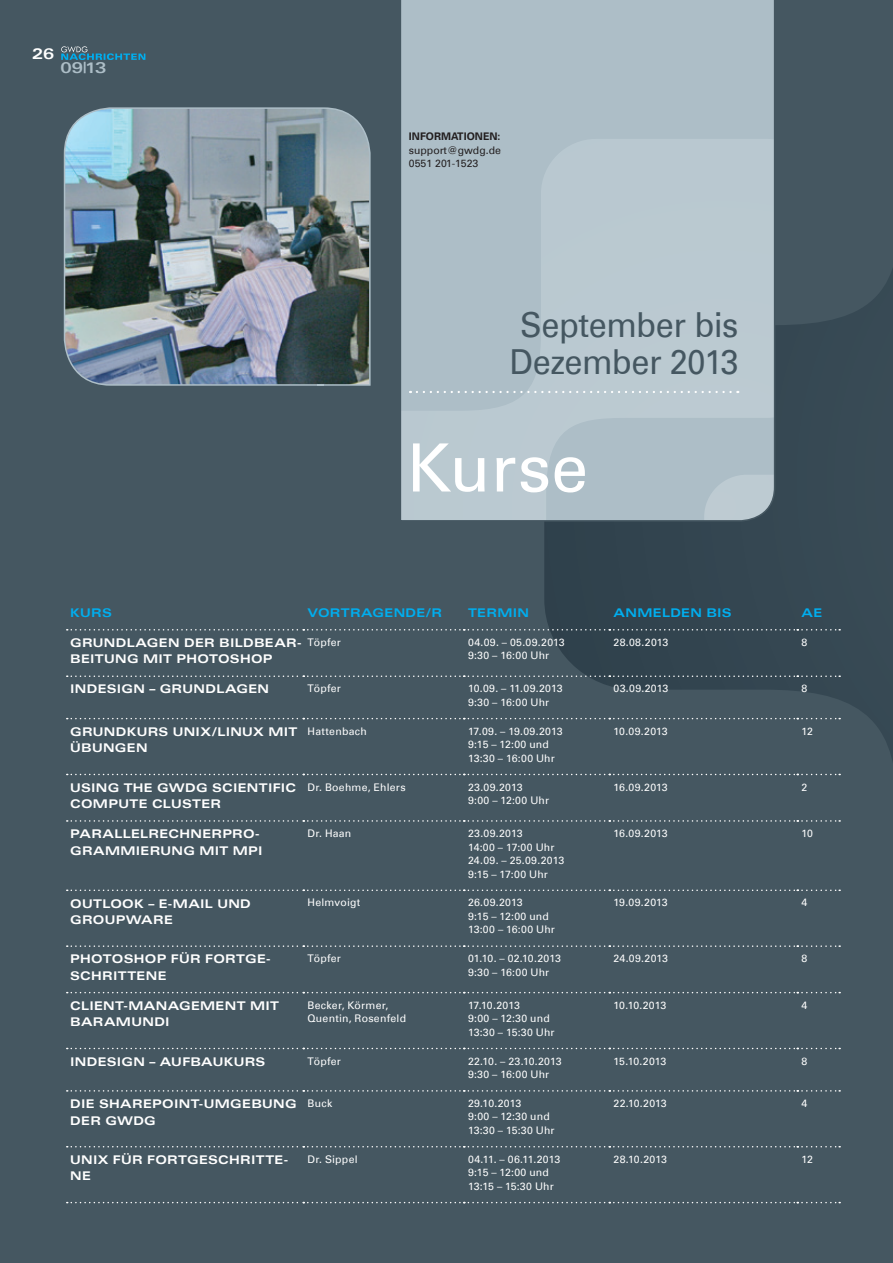
<style>
.page{position:relative;width:893px;height:1263px;background:#455761}
.page>*{position:absolute;margin:0;border:0;box-sizing:border-box;transform-origin:0 0}
.t1{font:66.6px "Univers Com 55 Roman";color:#fff}
.t2{font:34.5px/37.5px "Univers Com 55 Roman";letter-spacing:-.015em;color:#455761;text-align:center;scale:.94 1}
.t3{font:15.3px "Univers Com 63 Bold Ext";color:#adbec7}
.t4{font:15px "Univers Com 63 Bold Ext";color:#fff}
.t5{font:12px/16.5px "Univers Com 63 Bold Ext";letter-spacing:.025em;color:#fff}
.t6{font:12px "Univers Com 63 Bold Ext";letter-spacing:.03em;color:#00aeef}
.t7{font:10.5px/13.5px "Univers Com 55 Roman";letter-spacing:.02em;color:#fff}
.t8{font:10.5px/13.5px "Univers Com 55 Roman";color:#231f20}
.t9{font:700 10.5px "Univers Com 65";color:#231f20}
</style>
<div class="page">
<svg style="left:544px;top:269px;width:349px;height:781px"></svg>
<svg style="left:61px;top:46px;width:84px;height:14px"></svg>
<img style="left:63px;top:107px;width:308px;height:279px">
<svg style="left:401px;top:0;width:375px;height:522px;background:#b1c1ca"></svg>
<svg style="left:417px;top:391px;width:321px;height:2px"></svg>
<svg style="left:67px;top:629px;width:773px;height:1px"></svg>
<svg style="left:67px;top:675px;width:773px;height:2px"></svg>
<svg style="left:67px;top:718px;width:773px;height:1px"></svg>
<svg style="left:67px;top:774px;width:773px;height:1px"></svg>
<svg style="left:67px;top:820px;width:773px;height:2px"></svg>
<svg style="left:67px;top:889px;width:773px;height:2px"></svg>
<svg style="left:67px;top:945px;width:773px;height:2px"></svg>
<svg style="left:67px;top:992px;width:773px;height:1px"></svg>
<svg style="left:67px;top:1048px;width:773px;height:1px"></svg>
<svg style="left:67px;top:1090px;width:773px;height:1px"></svg>
<svg style="left:67px;top:1146px;width:773px;height:1px"></svg>
<svg style="left:67px;top:1202px;width:773px;height:1px"></svg>
<h3 class="t4" style="left:32px;top:45px;width:23px">26</h3>
<h3 class="t3" style="left:60px;top:59px;width:47px">09|13</h3>
<p class="t9" style="left:409px;top:130px;width:33px">INFORMATI</p>
<p class="t9" style="left:467px;top:130px;width:17px">ONEN</p>
<p class="t9" style="left:497px;top:130px;width:4px">:</p>
<p class="t8" style="left:409px;top:143px;width:94px">support@gwdg.de<br>0551 201-1523</p>
<h2 class="t2" style="left:510px;top:306px;width:245px">September bis<br>Dezember 2013</h2>
<h1 class="t1" style="left:407px;top:428px;width:183px">Kurse</h1>
<p class="t6" style="left:70px;top:606px;width:11px">KUR</p>
<p class="t6" style="left:102px;top:606px;width:11px">S</p>
<p class="t6" style="left:308px;top:606px;width:88px">VORTRAGENDE</p>
<p class="t6" style="left:426px;top:606px;width:16px">/R</p>
<p class="t6" style="left:468px;top:606px;width:41px">TERMIN</p>
<p class="t6" style="left:614px;top:606px;width:25px">ANME</p>
<p class="t6" style="left:662px;top:606px;width:71px">LDEN BIS</p>
<p class="t6" style="left:801px;top:606px;width:22px">AE</p>
<p class="t5" style="left:70px;top:634px;width:99px">GRUNDLAGEN</p>
<p class="t5" style="left:184px;top:634px;width:71px">DER BILDBEA</p>
<p class="t5" style="left:286px;top:634px;width:17px">R-</p>
<p class="t5" style="left:70px;top:651px;width:10px">BEIT</p>
<p class="t5" style="left:104px;top:651px;width:50px">UNG MIT</p>
<p class="t5" style="left:176px;top:651px;width:98px">PHOTOSHOP</p>
<p class="t7" style="left:307px;top:635px;width:35px">Töpfer</p>
<p class="t7" style="left:468px;top:635px;width:98px">04.09. – 05.09.2013<br>9:30 – 16:00 Uhr</p>
<p class="t7" style="left:614px;top:635px;width:56px">28.08.2013</p>
<p class="t7" style="left:801px;top:635px;width:7px">8</p>
<p class="t5" style="left:70px;top:681px;width:36px">INDESI</p>
<p class="t5" style="left:121px;top:681px;width:138px">GN – GRUNDLAGEN</p>
<p class="t7" style="left:307px;top:682px;width:35px">Töpfer</p>
<p class="t7" style="left:468px;top:682px;width:96px">10.09. – 11.09.2013<br>9:30 – 16:00 Uhr</p>
<p class="t7" style="left:614px;top:682px;width:56px">03.09.2013</p>
<p class="t7" style="left:801px;top:682px;width:7px">8</p>
<p class="t5" style="left:70px;top:723px;width:156px">GRUNDKURS UNIX/LIN</p>
<p class="t5" style="left:242px;top:723px;width:37px">UX MIT</p>
<p class="t5" style="left:70px;top:740px;width:67px">ÜBUNGEN</p>
<p class="t7" style="left:307px;top:724px;width:61px">Hattenbach</p>
<p class="t7" style="left:468px;top:724px;width:96px">17.09. – 19.09.2013<br>9:15 – 12:00 und<br>13:30 – 16:00 Uhr</p>
<p class="t7" style="left:614px;top:724px;width:56px">10.09.2013</p>
<p class="t7" style="left:801px;top:724px;width:13px">12</p>
<p class="t5" style="left:70px;top:779px;width:152px;text-indent:87px">GWDG SCIENTIFIC<br>COM PUTE CLUSTE</p>
<p class="t5" style="left:70px;top:779px;width:10px">USIN</p>
<p class="t5" style="left:108px;top:779px;width:27px">G THE</p>
<p class="t5" style="left:210px;top:795px;width:12px">R</p>
<p class="t7" style="left:307px;top:780px;width:100px">Dr. Boehme, Ehlers</p>
<p class="t7" style="left:468px;top:780px;width:83px">23.09.2013<br>9:00 – 12:00 Uhr</p>
<p class="t7" style="left:614px;top:780px;width:56px">16.09.2013</p>
<p class="t7" style="left:801px;top:780px;width:7px">2</p>
<p class="t5" style="left:70px;top:825px;width:101px">PARALLELRECHNE</p>
<p class="t5" style="left:211px;top:825px;width:50px">RPRO-</p>
<p class="t5" style="left:70px;top:842px;width:36px">GRAMMIE</p>
<p class="t5" style="left:150px;top:842px;width:60px">RUNG MIT</p>
<p class="t5" style="left:233px;top:842px;width:31px">MPI</p>
<p class="t7" style="left:307px;top:826px;width:45px">Dr. Haan</p>
<p class="t7" style="left:468px;top:826px;width:98px">23.09.2013<br>14:00 – 17:00 Uhr<br>24.09. – 25.09.2013<br>9:15 – 17:00 Uhr</p>
<p class="t7" style="left:614px;top:826px;width:56px">16.09.2013</p>
<p class="t7" style="left:801px;top:826px;width:13px">10</p>
<p class="t5" style="left:70px;top:895px;width:170px">OUTLOOK – E-MAI L UND<br>GROUPWARE</p>
<p class="t7" style="left:307px;top:896px;width:54px">Helmvoigt</p>
<p class="t7" style="left:468px;top:896px;width:88px">26.09.2013<br>9:15 – 12:00 und<br>13:00 – 16:00 Uhr</p>
<p class="t7" style="left:614px;top:896px;width:56px">19.09.2013</p>
<p class="t7" style="left:801px;top:896px;width:7px">4</p>
<p class="t5" style="left:70px;top:951px;width:202px">PH OTOSH OP FÜR FORTGE-<br>SCH</p>
<p class="t7" style="left:307px;top:952px;width:35px">Töpfer</p>
<p class="t7" style="left:468px;top:952px;width:94px">01.10. – 02.10.2013<br>9:30 – 16:00 Uhr</p>
<p class="t7" style="left:614px;top:952px;width:56px">24.09.2013</p>
<p class="t7" style="left:801px;top:952px;width:7px">8</p>
<p class="t5" style="left:102px;top:967px;width:21px">RITTENE</p>
<p class="t5" style="left:70px;top:997px;width:29px">CLIENT</p>
<p class="t5" style="left:123px;top:997px;width:34px">-MANA</p>
<p class="t5" style="left:179px;top:997px;width:24px">GEMENT</p>
<p class="t5" style="left:250px;top:997px;width:11px">MIT</p>
<p class="t5" style="left:70px;top:1014px;width:82px">BARAM UNDI</p>
<p class="t7" style="left:307px;top:998px;width:100px">Becker, Körmer,<br>Quentin, Rosenfeld</p>
<p class="t7" style="left:468px;top:998px;width:88px">17.10.2013<br>9:00 – 12:30 und<br>13:30 – 15:30 Uhr</p>
<p class="t7" style="left:614px;top:998px;width:54px">10.10.2013</p>
<p class="t7" style="left:801px;top:998px;width:7px">4</p>
<p class="t5" style="left:70px;top:1053px;width:36px">INDESI</p>
<p class="t5" style="left:122px;top:1053px;width:72px">GN – AUFBA</p>
<p class="t5" style="left:213px;top:1053px;width:52px">UKURS</p>
<p class="t7" style="left:307px;top:1054px;width:35px">Töpfer</p>
<p class="t7" style="left:468px;top:1054px;width:95px">22.10. – 23.10.2013<br>9:30 – 16:00 Uhr</p>
<p class="t7" style="left:614px;top:1054px;width:54px">15.10.2013</p>
<p class="t7" style="left:801px;top:1054px;width:7px">8</p>
<p class="t5" style="left:70px;top:1095px;width:113px">DIE SHAREPOINT</p>
<p class="t5" style="left:199px;top:1095px;width:99px">-UMGEBUNG</p>
<p class="t5" style="left:70px;top:1112px;width:85px">DE R GWDG</p>
<p class="t7" style="left:307px;top:1096px;width:26px">Buck</p>
<p class="t7" style="left:468px;top:1096px;width:88px">29.10.2013<br>9:00 – 12:30 und<br>13:30 – 15:30 Uhr</p>
<p class="t7" style="left:614px;top:1096px;width:55px">22.10.2013</p>
<p class="t7" style="left:801px;top:1096px;width:7px">4</p>
<p class="t5" style="left:70px;top:1151px;width:140px">U NIX FÜR FORTGESCH</p>
<p class="t5" style="left:240px;top:1151px;width:20px">RITTE</p>
<p class="t5" style="left:284px;top:1151px;width:6px">-</p>
<p class="t5" style="left:70px;top:1168px;width:11px">NE</p>
<p class="t7" style="left:307px;top:1152px;width:52px">Dr. Sippel</p>
<p class="t7" style="left:468px;top:1152px;width:94px">04.11. – 06.11.2013<br>9:15 – 12:00 und<br>13:15 – 15:30 Uhr</p>
<p class="t7" style="left:614px;top:1152px;width:55px">28.10.2013</p>
<p class="t7" style="left:801px;top:1152px;width:13px">12</p>
</div>
